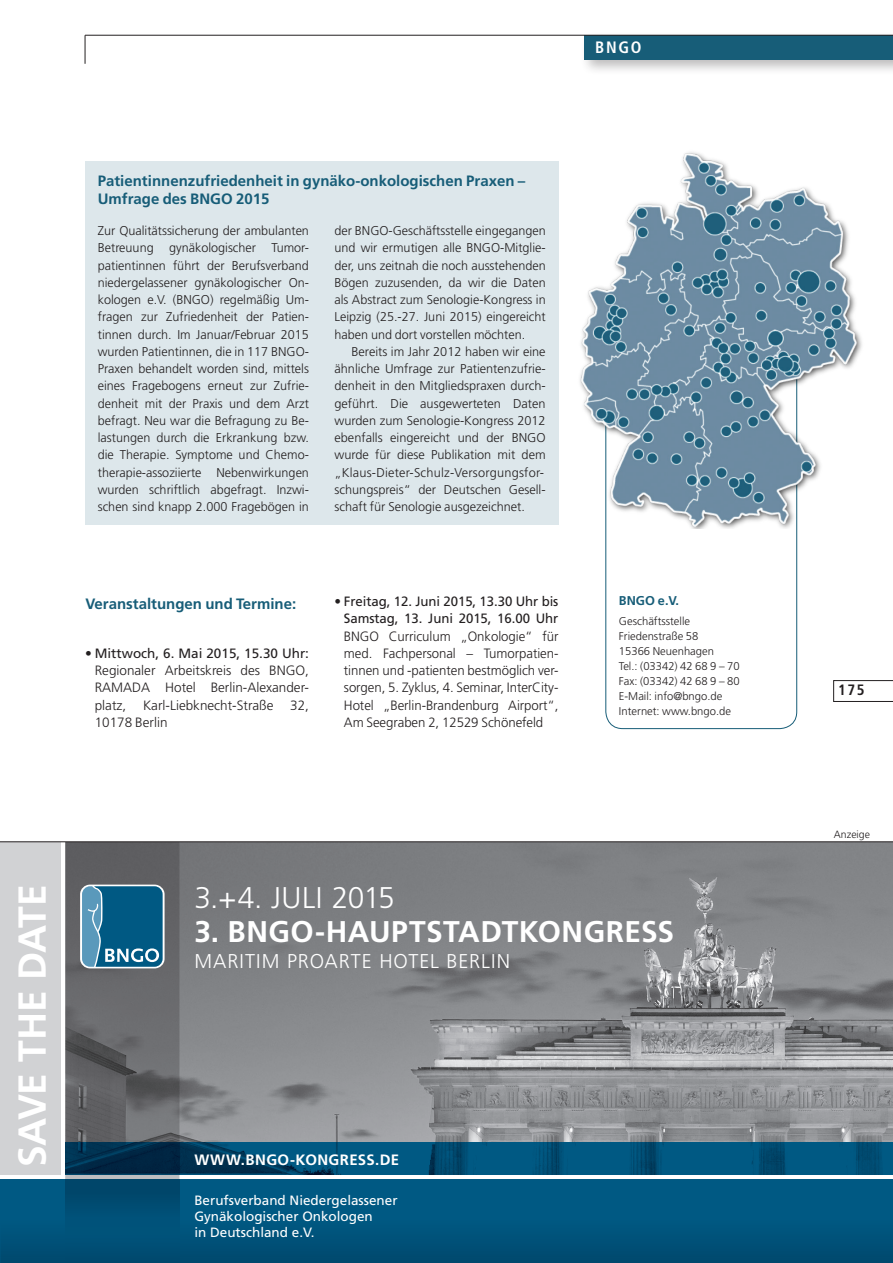
<style>
.page{position:relative;width:893px;height:1263px;background:#fff}
.page>*{position:absolute;margin:0;border:0;box-sizing:border-box;transform-origin:0 0}
.t1{font:700 39px "Frutiger";letter-spacing:-.01em;color:#fff}
.t2{font:700 30px "Frutiger";letter-spacing:.015em;color:#fff}
.t3{font:300 30px "Frutiger";color:#fff}
.t4{font:300 19.95px "Frutiger";letter-spacing:.05em;color:#fff}
.t5{font:700 condensed 16.5px "Frutiger";color:#fff}
.Zwiti-1{font:700 15px/18px "Frutiger";color:#175d78}
.t6{font:700 15px "Frutiger";letter-spacing:.025em;color:#fff}
.t7{font:700 condensed 15px "Frutiger";color:#231f20}
.Fliesstext{font:300 13.5px/17.2px "Frutiger";color:#231f20;text-align:justify}
.t8{font:13.5px/16.2px "Frutiger";color:#fff}
.Flies-klein{font:300 12.75px/17.2px "Frutiger";color:#231f20;text-align:justify}
.Flies-klein_m__Einzu{font:300 12.75px/17.2px "Frutiger";color:#231f20}
.Zwiti-1-2{font:700 12.75px "Frutiger";color:#175d78}
.Fliesstext-2{font:300 11.25px "Frutiger";color:#231f20}
.Flies-klein-Index{font:300 10.5px "Frutiger";color:#231f20}
.s1{font-weight:400}
</style>
<div class="page">
<div style="left:580px;top:31px;width:313px;height:45px;background:#231f20;opacity:.3"></div>
<div style="left:584px;top:35px;width:309px;height:25px;background:#175d78"></div>
<hr style="left:85px;top:35px;width:808px;height:1px;background:#231f20">
<svg style="left:833px;top:680px;width:60px;height:22px"></svg>
<svg style="left:85px;top:35px;width:1px;height:29px"></svg>
<img style="left:580px;top:152px;width:282px;height:376px">
<div style="left:0;top:842px;width:61px;height:333px;background:#d1d2d4"></div>
<img style="left:179px;top:842px;width:714px;height:333px">
<svg style="left:0;top:1179px;width:893px;height:84px;background:#00547d"></svg>
<img style="left:65px;top:1179px;width:114px;height:84px">
<svg style="left:65px;top:842px;width:114px;height:337px;background:#536570"></svg>
<div style="left:85px;top:162px;width:473px;height:363px;background:#dde7eb"></div>
<hr style="left:0;top:841px;width:893px;height:1px;background:#231f20">
<p class="Zwiti-1" style="left:98px;top:172px;width:429px">Patientinnenzufriedenheit in gynäko-onkologischen Praxen –<br>Umfrage des BNGO 2015</p>
<p class="Flies-klein" style="left:98px;top:222px;width:213px">Zur Qualitätssicherung der ambulanten Betreuung gynäkologischer Tumor&shy;patientinnen führt der Berufsverband niedergelassener gynäkologischer On&shy;kologen e.V. (BNGO) regelmäßig Um&shy;fragen zur Zufriedenheit der Patien&shy;tinnen durch. Im Januar/Februar 2015 wurden Patientinnen, die in 117 BNGO-Praxen behandelt worden sind, mittels eines Fragebogens erneut zur Zufrie&shy;denheit mit der Praxis und dem Arzt befragt. Neu war die Befragung zu Be&shy;lastungen durch die Erkrankung bzw. die Therapie. Symptome und Chemo&shy;therapie-assoziierte Nebenwirkungen wurden schriftlich abgefragt. Inzwi&shy;schen sind knapp 2.000 Fragebögen in</p>
<p class="Flies-klein" style="left:334px;top:222px;width:213px">der BNGO-Geschäftsstelle eingegangen und wir ermutigen alle BNGO-Mitglie&shy;der, uns zeitnah die noch ausstehenden Bögen zuzusenden, da wir die Daten als Abstract zum Senologie-Kongress in Leipzig (25.-27. Juni 2015) eingereicht haben und dort vorstellen möchten.</p>
<p class="Flies-klein_m__Einzu" style="left:334px;top:343px;width:213px;text-indent:17px">Bereits im Jahr 2012 haben wir eine ähnliche Umfrage zur Patientenzufrie&shy;denheit in den Mitgliedspraxen durch&shy;geführt. Die ausgewerteten Daten wurden zum Senologie-Kongress 2012 ebenfalls eingereicht und der BNGO wurde für diese Publikation mit dem „Klaus-Dieter-Schulz-Versorgungsfor&shy;schungspreis“ der Deutschen Gesell&shy;schaft für Senologie ausgezeichnet.</p>
<p class="t5" style="left:595px;top:38px;width:48px">BNGO</p>
<p class="Zwiti-1" style="left:85px;top:595px;width:212px">Veranstaltungen und Termine:</p>
<p class="Fliesstext" style="left:95px;top:645px;width:216px;text-indent:-10px"><span class="s1">• Mittwoch, 6. Mai 2015, 15.30 Uhr:<br></span>Regionaler Arbeitskreis des BNGO, RAMADA Hotel Berlin-Alexander&shy;platz, Karl-Liebknecht-Straße 32, 10178 Berlin</p>
<p class="Fliesstext" style="left:344px;top:593px;width:216px;text-indent:-9px"><span class="s1">• Freitag, 12. Juni 2015, 13.30 Uhr bis Samstag, 13. Juni 2015, 16.00 Uhr </span>BNGO Curriculum „Onkologie“ für med. Fachpersonal – Tumorpatien&shy;tinnen und -patienten bestmöglich ver&shy;sorgen, 5. Zyklus, 4. Seminar, InterCity-Hotel „Berlin-Brandenburg Airport“, Am Seegraben 2, 12529 Schönefeld</p>
<p class="Zwiti-1-2" style="left:619px;top:593px;width:61px">BNGO e.V.</p>
<p class="Fliesstext-2" style="left:619px;top:614px;width:73px">Geschäftsstelle</p>
<p class="Fliesstext-2" style="left:619px;top:629px;width:81px">Friedenstraße 58</p>
<p class="Fliesstext-2" style="left:619px;top:644px;width:97px">15366 Neuenhagen</p>
<p class="Fliesstext-2" style="left:619px;top:659px;width:122px">Tel.: (03342) 42 68 9 – 70</p>
<p class="Fliesstext-2" style="left:619px;top:674px;width:122px">Fax: (03342) 42 68 9 – 80</p>
<p class="Fliesstext-2" style="left:619px;top:689px;width:105px">E-Mail: info@bngo.de</p>
<p class="Fliesstext-2" style="left:619px;top:704px;width:114px">Internet: www.bngo.de</p>
<p class="t1" style="left:9px;top:1167px;width:285px;rotate:-90deg">SAVE THE DATE</p>
<p class="t3" style="left:194px;top:881px;width:202px">3.+ 4. JULI 2015</p>
<p class="t2" style="left:194px;top:914px;width:481px">3. BNGO-HAUPTSTADTKONGRESS</p>
<p class="t4" style="left:194px;top:950px;width:317px">MARITIM PROARTE HOTEL BERLIN</p>
<p class="t6" style="left:194px;top:1151px;width:206px">WWW.BNGO-KONGRESS.DE</p>
<p class="t8" style="left:194px;top:1191px;width:205px">Berufsverband Niedergelassener<br>Gynäkologischer Onkologen<br>in Deutschland e.V.</p>
<p class="t7" style="left:838px;top:681px;width:28px">175</p>
<p class="Flies-klein-Index" style="left:834px;top:829px;width:38px">Anzeige</p>
</div>
